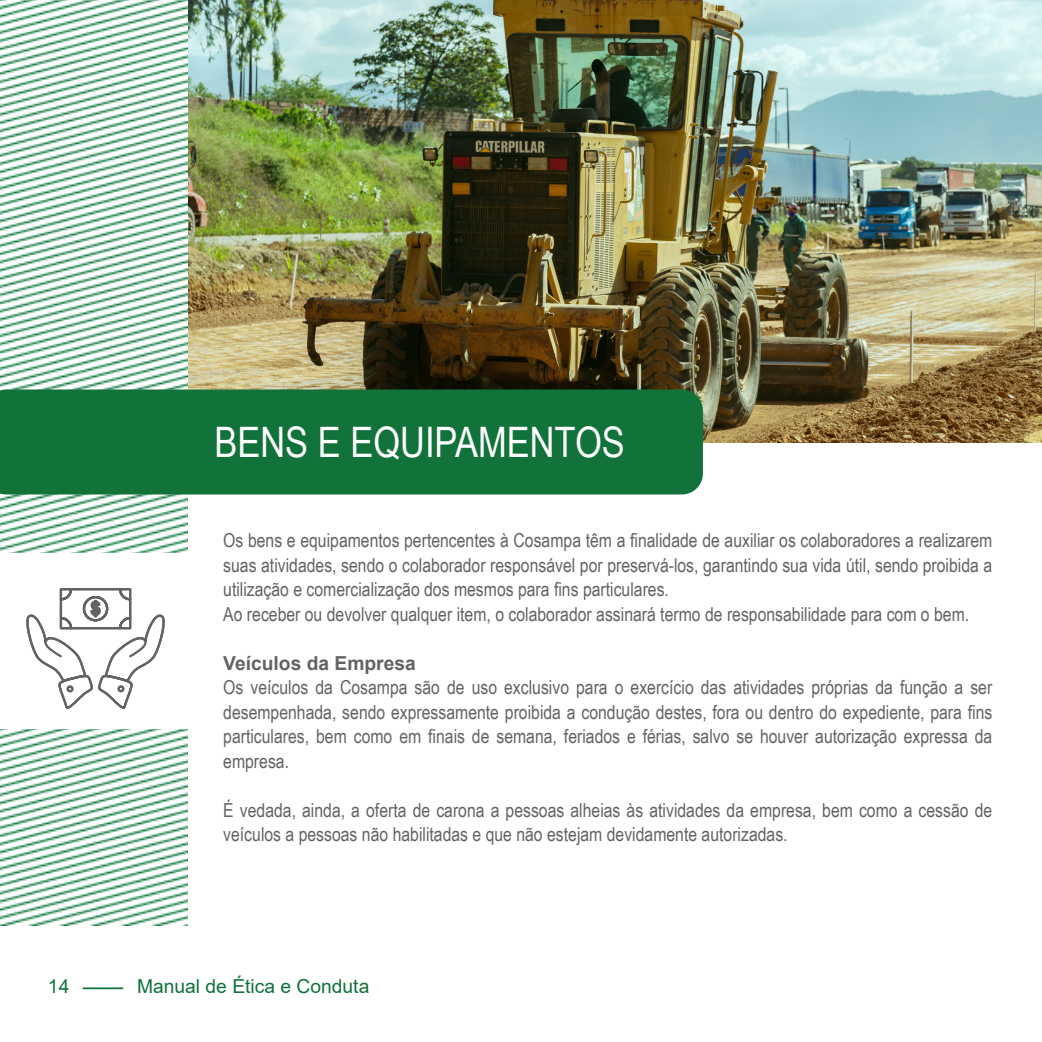
<style>
.page{position:relative;width:1042px;height:1042px;background:#fff}
.page>*{position:absolute;margin:0;border:0;box-sizing:border-box;transform-origin:0 0}
.t1{font:42px "Arial Narrow";color:#fff}
.t2{font:19.25px/24.5px "Arial Narrow";color:#636366;text-align:justify}
.t3{font:19.25px "Arial";color:#11723a}
.t4{font:700 19.25px "Arial";color:#636366}
</style>
<div class="page">
<img style="left:0;top:0;width:187px;height:925px">
<img style="left:189px;top:0;width:852px;height:443px">
<div style="left:0;top:389px;width:703px;height:105px;background:#11723a"></div>
<div style="left:0;top:553px;width:201px;height:176px;background:#fff"></div>
<svg style="left:26px;top:588px;width:139px;height:121px"></svg>
<hr style="left:83px;top:987px;width:40px;height:2px;background:#11723a">
<p class="t1" style="left:214px;top:411px;width:412px">BENS E EQUIPAMENTOS</p>
<p class="t2" style="left:223px;top:528px;width:770px">Os bens e equipamentos pertencentes à Cosampa têm a finalidade de auxiliar os colaboradores a realizarem suas atividades, sendo o colaborador responsável por preservá-los, garantindo sua vida útil, sendo proibida a utilização e comercialização dos mesmos para fins particulares.</p>
<p class="t2" style="left:223px;top:601px;width:747px">Ao receber ou devolver qualquer item, o colaborador assinará termo de responsabilidade para com o bem.</p>
<p class="t4" style="left:223px;top:649px;width:194px">Veículos da Empresa</p>
<p class="t2" style="left:223px;top:675px;width:770px">Os veículos da Cosampa são de uso exclusivo para o exercício das atividades próprias da função a ser desempenhada, sendo expressamente proibida a condução destes, fora ou dentro do expediente, para fins particulares, bem como em finais de semana, feriados e férias, salvo se houver autorização expressa da empresa.</p>
<p class="t2" style="left:223px;top:797px;width:770px">É vedada, ainda, a oferta de carona a pessoas alheias às atividades da empresa, bem como a cessão de veículos a pessoas não habilitadas e que não estejam devidamente autorizadas.</p>
<p class="t3" style="left:48px;top:973px;width:23px">14</p>
<p class="t3" style="left:137px;top:973px;width:234px">Manual de Ética e Conduta</p>
</div>
